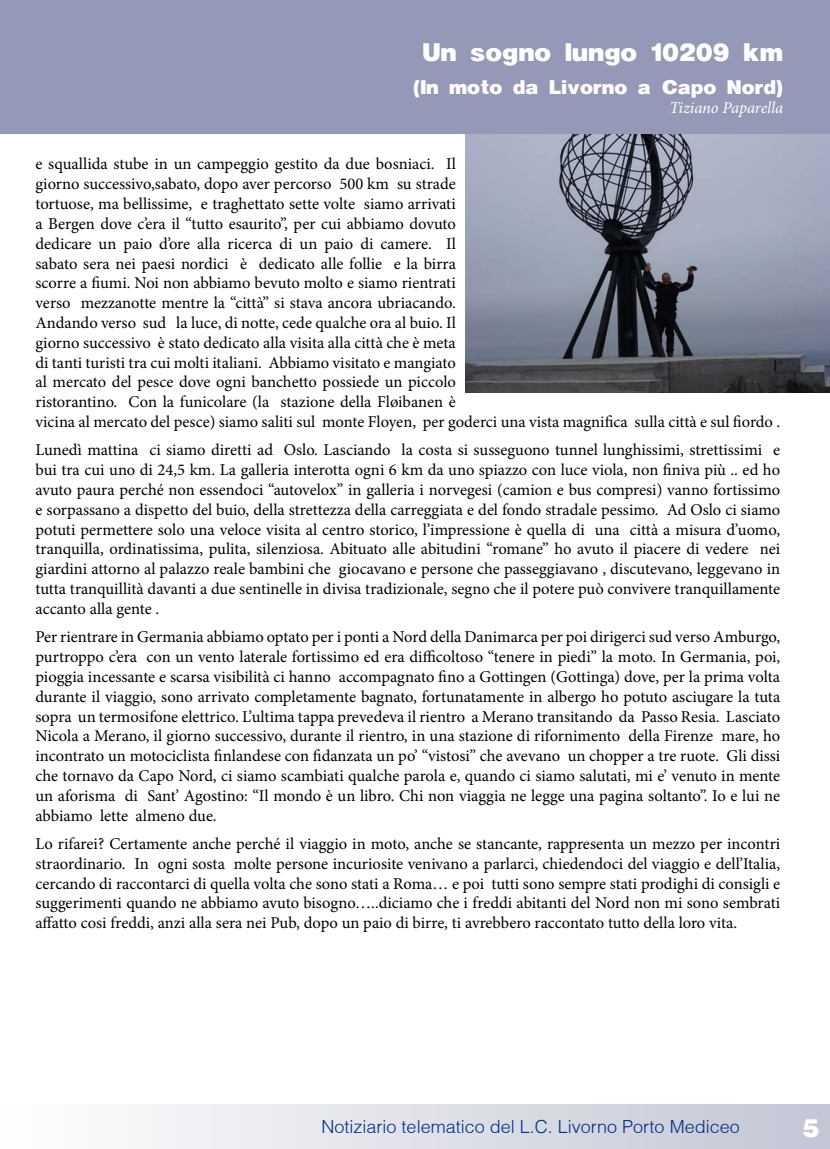
<style>
.page{position:relative;width:830px;height:1149px;background:#fff}
.page>*{position:absolute;margin:0;border:0;box-sizing:border-box;transform-origin:0 0}
.t1{font:27px "Helvetica Black cyr Bold";color:#fff}
.t2{font:21px "Helvetica Black cyr Bold";color:#fff}
.t3{font:300 18px "Helvetica";color:#002f87}
.t4{font:16.5px/19.8px "Minion Pro";color:#000;text-align:justify}
.t5{font:italic 16.5px "Minion Pro";letter-spacing:-.01em;color:#fff}
</style>
<div class="page">
<div style="left:0;top:1103px;width:829px;height:45px;background:linear-gradient(to right,#fff,#c3c6d4)"></div>
<img style="left:465px;top:133px;width:364px;height:259px">
<div style="left:0;top:0;width:829px;height:133px;background:#9399b6"></div>
<h1 class="t1" style="left:422px;top:39px;width:362px">Un sogno lungo 10209 km</h1>
<p class="t2" style="left:413px;top:76px;width:371px">(In moto da Livorno a Capo Nord)</p>
<p class="t5" style="left:669px;top:97px;width:115px">Tiziano Paparella</p>
<p class="t4" style="left:35px;top:154px;width:745px;text-align:left">e squallida stube in un campeggio gestito da due bosniaci. Il<br>giorno successivo,sabato, dopo aver percorso 500 km su strade<br>tortuose, ma bellissime, e traghettato sette volte siamo arrivati<br>a Bergen dove c’era il “tutto esaurito”, per cui abbiamo dovuto<br>dedicare un paio d’ore alla ricerca di un paio di camere. Il<br>sabato sera nei paesi nordici è dedicato alle follie e la birra<br>scorre a fiumi. Noi non abbiamo bevuto molto e siamo rientrati<br>verso mezzanotte mentre la “città” si stava ancora ubriacando.<br>Andando verso sud la luce, di notte, cede qualche ora al buio. Il<br>giorno successivo è stato dedicato alla visita alla città che è meta<br>di tanti turisti tra cui molti italiani. Abbiamo visitato e mangiato<br>al mercato del pesce dove ogni banchetto possiede un piccolo<br>ristorantino. Con la funicolare (la stazione della Fløibanen è<br>vicina al mercato del pesce) siamo saliti sul monte Floyen, per goderci una vista magnifica sulla città e sul fiordo .</p>
<p class="t4" style="left:35px;top:440px;width:746px">Lunedì mattina ci siamo diretti ad Oslo. Lasciando la costa si susseguono tunnel lunghissimi, strettissimi e bui tra cui uno di 24,5 km. La galleria interotta ogni 6 km da uno spiazzo con luce viola, non finiva più .. ed ho avuto paura perché non essendoci “autovelox” in galleria i norvegesi (camion e bus compresi) vanno fortissimo e sorpassano a dispetto del buio, della strettezza della carreggiata e del fondo stradale pessimo. Ad Oslo ci siamo potuti permettere solo una veloce visita al centro storico, l’impressione è quella di una città a misura d’uomo, tranquilla, ordinatissima, pulita, silenziosa. Abituato alle abitudini “romane” ho avuto il piacere di vedere nei giardini attorno al palazzo reale bambini che giocavano e persone che passeggiavano , discutevano, leggevano in tutta tranquillità davanti a due sentinelle in divisa tradizionale, segno che il potere può convivere tranquillamente accanto alla gente .</p>
<p class="t4" style="left:35px;top:627px;width:746px">Per rientrare in Germania abbiamo optato per i ponti a Nord della Danimarca per poi dirigerci sud verso Amburgo, purtroppo c’era con un vento laterale fortissimo ed era difficoltoso “tenere in piedi” la moto. In Germania, poi, pioggia incessante e scarsa visibilità ci hanno accompagnato fino a Gottingen (Gottinga) dove, per la prima volta durante il viaggio, sono arrivato completamente bagnato, fortunatamente in albergo ho potuto asciugare la tuta sopra un termosifone elettrico. L’ultima tappa prevedeva il rientro a Merano transitando da Passo Resia. Lasciato Nicola a Merano, il giorno successivo, durante il rientro, in una stazione di rifornimento della Firenze mare, ho incontrato un motociclista finlandese con fidanzata un po’ “vistosi” che avevano un chopper a tre ruote. Gli dissi che tornavo da Capo Nord, ci siamo scambiati qualche parola e, quando ci siamo salutati, mi e’ venuto in mente un aforisma di Sant’ Agostino: “Il mondo è un libro. Chi non viaggia ne legge una pagina soltanto”. Io e lui ne abbiamo lette almeno due.</p>
<p class="t4" style="left:35px;top:833px;width:746px">Lo rifarei? Certamente anche perché il viaggio in moto, anche se stancante, rappresenta un mezzo per incontri straordinario. In ogni sosta molte persone incuriosite venivano a parlarci, chiedendoci del viaggio e dell’Italia, cercando di raccontarci di quella volta che sono stati a Roma… e poi tutti sono sempre stati prodighi di consigli e suggerimenti quando ne abbiamo avuto bisogno…..diciamo che i freddi abitanti del Nord non mi sono sembrati affatto cosi freddi, anzi alla sera nei Pub, dopo un paio di birre, ti avrebbero raccontato tutto della loro vita.</p>
<p class="t3" style="left:321px;top:1114px;width:419px">Notiziario telematico del L.C. Livorno Porto Mediceo</p>
<h1 class="t1" style="left:801px;top:1114px;width:19px">5</h1>
</div>
